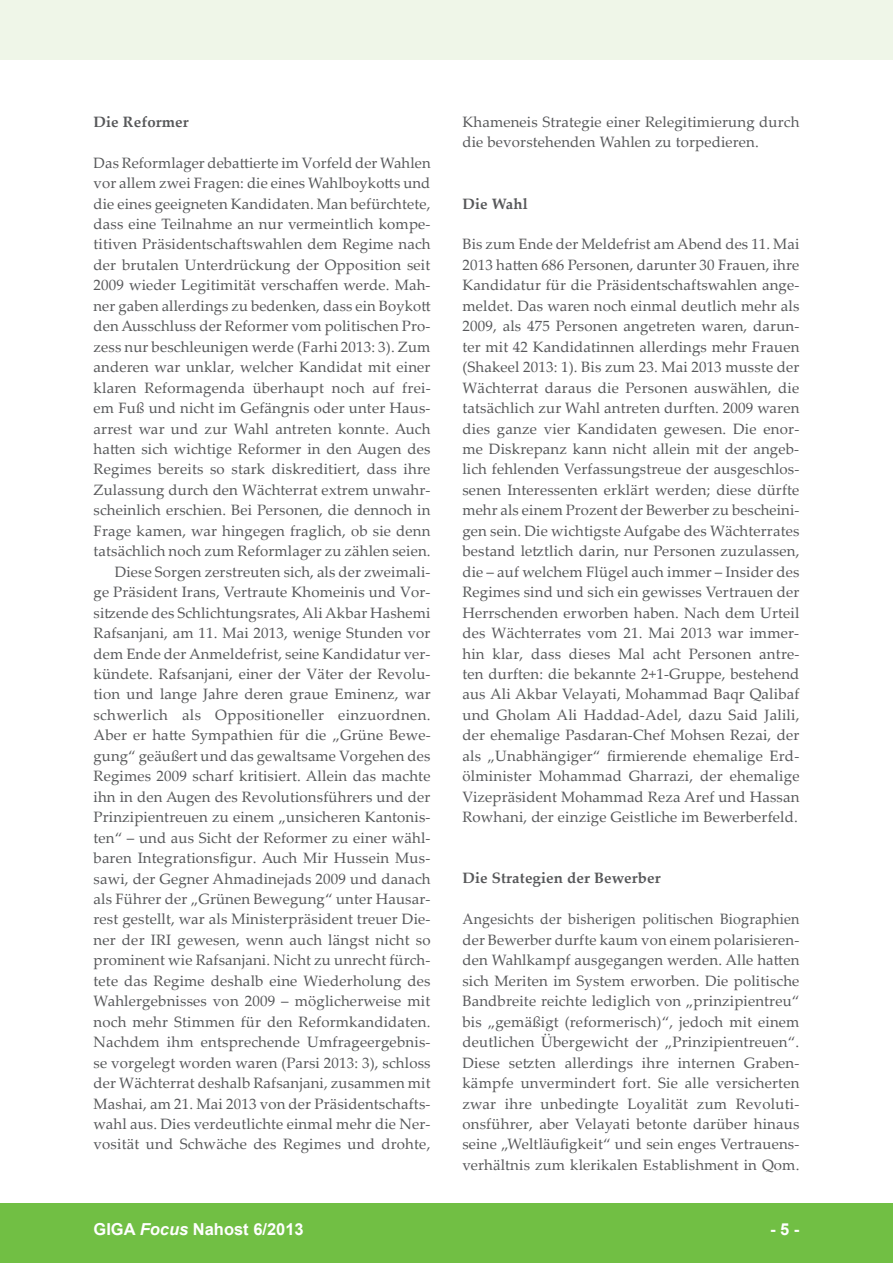
<style>
.page{position:relative;width:893px;height:1263px;background:#fff}
.page>*{position:absolute;margin:0;border:0;box-sizing:border-box;transform-origin:0 0}
.t1{font:700 16.5px "Arial";color:#fff}
.t2{font:15px/20.4px "Palatino Linotype";letter-spacing:.01em;color:#57585a;text-align:right}
.t3{font:15px/20.4px "Palatino Linotype";letter-spacing:.01em;color:#57585a;text-align:justify;scale:.95 1}
.t4{font:700 15px "Palatino Linotype";letter-spacing:.01em;color:#57585a}
.s1{font-style:italic}
</style>
<div class="page">
<div style="left:0;top:1203px;width:893px;height:60px;background:#71bf44"></div>
<div style="left:0;top:0;width:893px;height:60px;background:#eff6e8"></div>
<p class="t4" style="left:94px;top:111px;width:97px">Die Reformer</p>
<p class="t2" style="left:94px;top:152px;width:339px">Das Reformlager debattierte im Vorfeld der Wahlen vor allem zwei Fragen: die eines Wahlboykotts und die eines geeigneten Kandidaten. Man befürchtete, dass eine Teilnahme an nur vermeintlich kompe&shy;titiven Präsidentschaftswahlen dem Regime nach der brutalen Unterdrückung der Opposition seit 2009 wieder Legitimität verschaffen werde. Mah&shy;ner gaben allerdings zu bedenken, dass ein Boykott den Ausschluss der Reformer vom politischen Pro&shy;zess nur beschleunigen werde (Farhi 2013: 3). Zum anderen war unklar, welcher Kandidat mit einer klaren Reformagenda überhaupt noch auf frei&shy;em Fuß und nicht im Gefängnis oder unter Haus&shy;arrest war und zur Wahl antreten konnte. Auch hatten sich wichtige Reformer in den Augen des Regimes bereits so stark diskreditiert, dass ihre Zulassung durch den Wächterrat extrem unwahr&shy;scheinlich erschien. Bei Personen, die dennoch in Frage kamen, war hingegen fraglich, ob sie denn tatsächlich noch zum Reformlager zu zählen seien.<br>Diese Sorgen zerstreuten sich, als der zweimali-<br>ge Präsident Irans, Vertraute Khomeinis und Vor&shy;sitzende des Schlichtungsrates, Ali Akbar Hashemi Rafsanjani, am 11. Mai 2013, wenige Stunden vor dem Ende der Anmeldefrist, seine Kandidatur ver&shy;kündete. Rafsanjani, einer der Väter der Revolu&shy;tion und lange Jahre deren graue Eminenz, war schwerlich als Oppositioneller einzuordnen.<br>Aber er hatte Sympathien für die „Grüne Bewe&shy;gung“ geäußert und das gewaltsame Vorgehen des Regimes 2009 scharf kritisiert. Allein das machte ihn in den Augen des Revolutionsführers und der Prinzipientreuen zu einem „unsicheren Kantonis&shy;ten“ – und aus Sicht der Reformer zu einer wähl&shy;baren Integrationsfigur. Auch Mir Hussein Mus&shy;sawi, der Gegner Ahmadinejads 2009 und danach als Führer der „Grünen Bewegung“ unter Hausar&shy;rest gestellt, war als Ministerpräsident treuer Die&shy;ner der IRI gewesen, wenn auch längst nicht so prominent wie Rafsanjani. Nicht zu unrecht fürch&shy;tete das Regime deshalb eine Wiederholung des Wahlergebnisses von 2009 – möglicherweise mit noch mehr Stimmen für den Reformkandidaten.<br>Nachdem ihm entsprechende Umfrageergebnis&shy;se vorgelegt worden waren (Parsi 2013: 3), schloss der Wächterrat deshalb Rafsanjani, zusammen mit Mashai, am 21. Mai 2013 von der Präsidentschafts&shy;wahl aus. Dies verdeutlichte einmal mehr die Ner&shy;vosität und Schwäche des Regimes und drohte,</p>
<p class="t2" style="left:462px;top:111px;width:338px;text-align:left">Khameneis Strategie einer Relegitimierung durch die bevorstehenden Wahlen zu torpedieren.</p>
<p class="t4" style="left:462px;top:193px;width:67px">Die Wahl</p>
<p class="t2" style="left:462px;top:234px;width:339px;text-align:justify">Bis zum Ende der Meldefrist am Abend des 11. Mai 2013 hatten 686 Personen, darunter 30 Frauen, ihre Kandidatur für die Präsidentschaftswahlen ange&shy;meldet. Das waren noch einmal deutlich mehr als 2009, als 475 Personen angetreten waren, darun&shy;ter mit 42 Kandidatinnen allerdings mehr Frauen (Shakeel 2013: 1). Bis zum 23. Mai 2013 musste der Wächterrat daraus die Personen auswählen, die tatsächlich zur Wahl antreten durften. 2009 waren dies ganze vier Kandidaten gewesen. Die enor&shy;me Diskrepanz kann nicht allein mit der angeb&shy;lich fehlenden Verfassungstreue der ausgeschlos&shy;senen Interessenten erklärt werden; diese dürfte mehr als einem Prozent der Bewerber zu bescheini&shy;gen sein. Die wichtigste Aufgabe des Wächterrates bestand letztlich darin, nur Personen zuzulassen, die – auf welchem Flügel auch immer – Insider des Regimes sind und sich ein gewisses Vertrauen der Herrschenden erworben haben. Nach dem Urteil des Wächterrates vom 21. Mai 2013 war immer&shy;hin klar, dass dieses Mal acht Personen antre&shy;ten durften: die bekannte 2+1-Gruppe, bestehend aus Ali Akbar Velayati, Mohammad Baqr Qalibaf und Gholam Ali Haddad-Adel, dazu Said Jalili, der ehemalige Pasdaran-Chef Mohsen Rezai, der als „Unabhängiger“ firmierende ehemalige Erd&shy;ölminister Mohammad Gharrazi, der ehemalige Vizepräsident Mohammad Reza Aref und Hassan Rowhani, der einzige Geistliche im Bewerberfeld.</p>
<p class="t4" style="left:462px;top:868px;width:200px">Die Strategien der Bewerber</p>
<p class="t3" style="left:462px;top:908px;width:356px">Angesichts der bisherigen politischen Biographien der Bewerber durfte kaum von einem polarisieren&shy;den Wahlkampf ausgegangen werden. Alle hatten sich Meriten im System erworben. Die politische Bandbreite reichte lediglich von „prinzipientreu“ bis „gemäßigt (reformerisch)“, jedoch mit einem deutlichen Übergewicht der „Prinzipientreuen“.<br>Diese setzten allerdings ihre internen Graben&shy;kämpfe unvermindert fort. Sie alle versicherten zwar ihre unbedingte Loyalität zum Revoluti&shy;onsführer, aber Velayati betonte darüber hinaus seine „Weltläufigkeit“ und sein enges Vertrauens&shy;verhältnis zum klerikalen Establishment in Qom.</p>
<p class="t1" style="left:94px;top:1218px;width:212px">GIGA <span class="s1">Focus</span> Nahost 6/2013</p>
<p class="t1" style="left:770px;top:1218px;width:31px">- 5 -</p>
</div>
